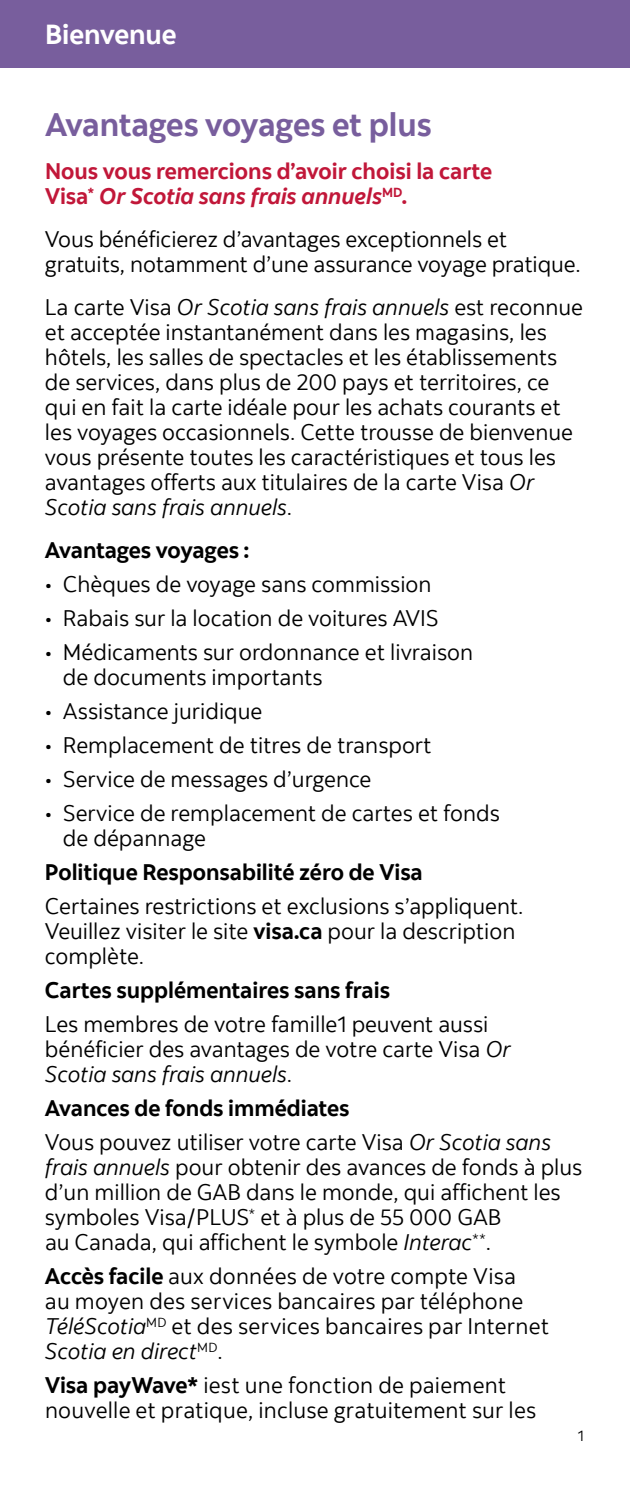
<style>
.page{position:relative;width:630px;height:1485px;background:#fff}
.page>*{position:absolute;margin:0;border:0;box-sizing:border-box;transform-origin:0 0}
.t1{font:700 32.5px "Scotia";letter-spacing:-.01em;color:#785e9d}
.t2{font:700 27.5px "Scotia";color:#fff}
.t3{font:22.5px/25px "Scotia";color:#000}
.t4{font:700 22.5px "Scotia";color:#000}
.t5{font:700 22.5px/25px "Scotia";color:#c11739}
.t6{font:15px "Scotia";color:#000}
.s1{font-style:italic}
.s2{font-weight:700}
</style>
<div class="page">
<div style="left:0;top:0;width:630px;height:68px;background:#785e9d"></div>
<p class="t2" style="left:45px;top:17px;width:133px">Bienvenue</p>
<h1 class="t1" style="left:45px;top:104px;width:388px">Avantages voyages et plus</h1>
<p class="t5" style="left:45px;top:159px;width:449px">Nous vous remercions d’avoir choisi la carte<br>Visa<sup>*</sup> <span class="s1">Or Scotia sans frais annuels</span><sup>MD</sup>.</p>
<p class="t3" style="left:45px;top:227px;width:537px">Vous bénéficierez d’avantages exceptionnels et gratuits, notamment d’une assurance voyage pratique.</p>
<p class="t3" style="left:45px;top:295px;width:539px">La carte Visa <span class="s1">Or Scotia sans frais annuels</span> est reconnue et acceptée instantanément dans les magasins, les hôtels, les salles de spectacles et les établissements de services, dans plus de 200 pays et territoires, ce qui en fait la carte idéale pour les achats courants et les voyages occasionnels. Cette trousse de bienvenue vous présente toutes les caractéristiques et tous les avantages offerts aux titulaires de la carte Visa <span class="s1">Or Scotia sans frais annuels</span>.</p>
<p class="t4" style="left:45px;top:536px;width:206px">Avantages voyages :</p>
<p class="t3" style="left:45px;top:572px;width:388px">• Chèques de voyage sans commission</p>
<p class="t3" style="left:45px;top:606px;width:395px">• Rabais sur la location de voitures AVIS</p>
<p class="t3" style="left:63px;top:640px;width:412px;text-indent:-18px">• Médicaments sur ordonnance et livraison de documents importants</p>
<p class="t3" style="left:45px;top:699px;width:219px">• Assistance juridique</p>
<p class="t3" style="left:45px;top:733px;width:388px">• Remplacement de titres de transport</p>
<p class="t3" style="left:45px;top:767px;width:328px">• Service de messages d’urgence</p>
<p class="t3" style="left:63px;top:801px;width:438px;text-indent:-18px">• Service de remplacement de cartes et fonds de dépannage</p>
<p class="t4" style="left:45px;top:858px;width:379px">Politique Responsabilité zéro de Visa</p>
<p class="t3" style="left:45px;top:894px;width:480px">Certaines restrictions et exclusions s’appliquent.<br>Veuillez visiter le site <span class="s2">visa.ca</span> pour la description complète.</p>
<p class="t4" style="left:45px;top:976px;width:347px">Cartes supplémentaires sans frais</p>
<p class="t3" style="left:45px;top:1012px;width:467px">Les membres de votre famille1 peuvent aussi bénéficier des avantages de votre carte Visa <span class="s1">Or<br>Scotia sans frais annuels</span>.</p>
<p class="t3" style="left:45px;top:1091px;width:508px;line-height:34px"><span class="s2">Avances de fonds immédiates<br></span>Vous pouvez utiliser votre carte Visa <span class="s1">Or Scotia sans</span></p>
<p class="t3" style="left:45px;top:1155px;width:539px"><span class="s1">frais annuels</span> pour obtenir des avances de fonds à plus d’un million de GAB dans le monde, qui affichent les symboles Visa/PLUS<sup>*</sup> et à plus de 55 000 GAB<br>au Canada, qui affichent le symbole <span class="s1">Interac</span><sup>**</sup>.</p>
<p class="t3" style="left:45px;top:1264px;width:506px"><span class="s2">Accès facile</span> aux données de votre compte Visa<br>au moyen des services bancaires par téléphone <span class="s1">TéléScotia</span><sup>MD</sup> et des services bancaires par Internet <span class="s1">Scotia en direct</span><sup>MD</sup>.</p>
<p class="t3" style="left:45px;top:1373px;width:493px"><span class="s2">Visa payWave*</span> iest une fonction de paiement nouvelle et pratique, incluse gratuitement sur les</p>
<p class="t6" style="left:578px;top:1426px;width:8px">1</p>
</div>
